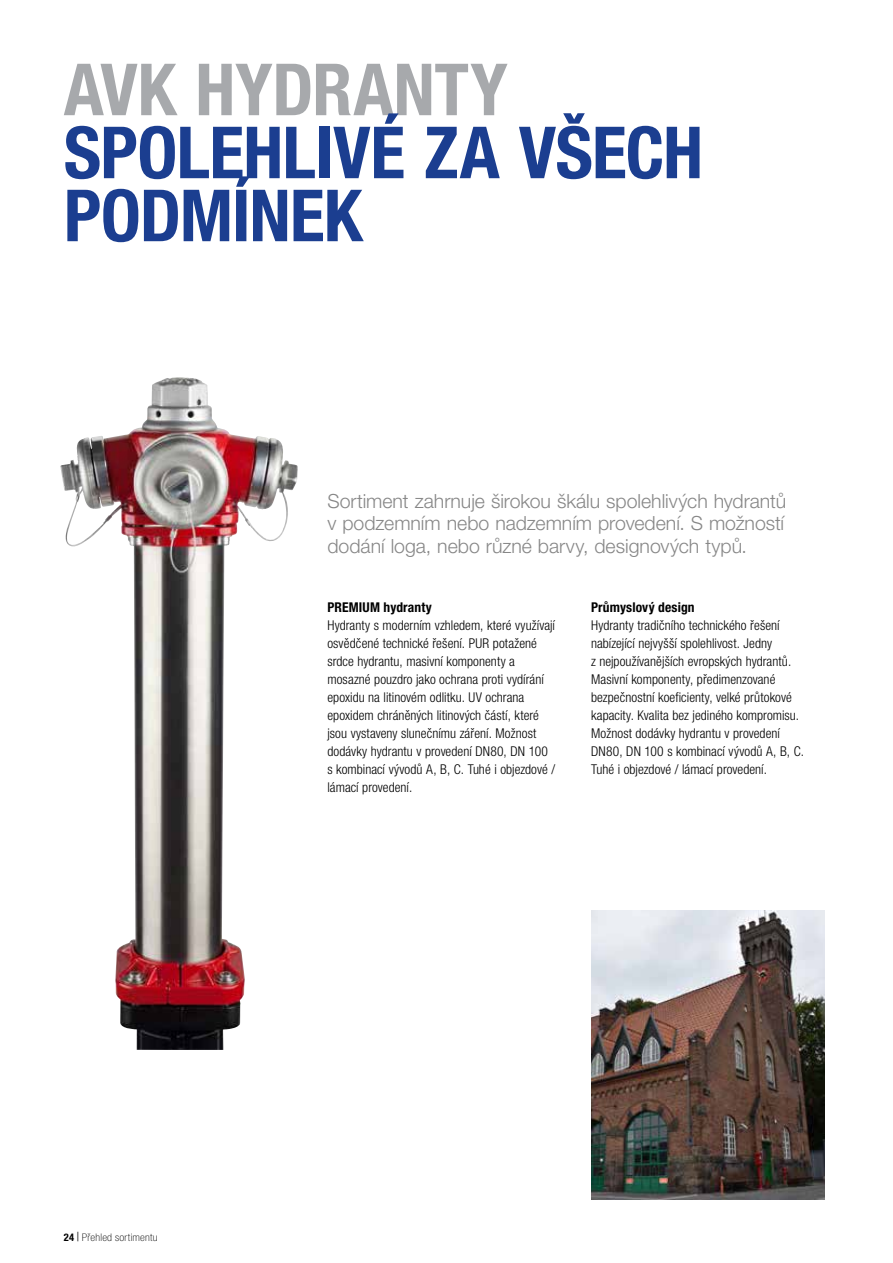
<style>
.page{position:relative;width:893px;height:1263px;background:#fff}
.page>*{position:absolute;margin:0;border:0;box-sizing:border-box;transform-origin:0 0}
.t1{font:700 condensed 72px/63px "Helvetica Neue LT Pro";letter-spacing:-.01em;color:#1b3e90}
.t2{font:700 condensed 72px "Helvetica Neue LT Pro";color:#a7a9ac}
.t3{font:300 19.5px/22.5px "Helvetica Neue LT Pro";color:#878787;text-align:justify}
.t4{font:300 condensed 13.5px/18px "Helvetica Neue LT Pro";letter-spacing:.005em;color:#000}
.t5{font:700 condensed 13.5px "Helvetica Neue LT Pro";letter-spacing:.01em;color:#000}
.t6{font:100 condensed 10.5px "Helvetica Neue LT Pro";letter-spacing:.02em;color:#000;scale:1.1 1}
.s1{font-weight:700}
.s2{font-family:"Times New Roman";font-weight:700;font-stretch:normal}
</style>
<div class="page">
<img style="left:60px;top:377px;width:238px;height:673px">
<img style="left:591px;top:910px;width:234px;height:289px">
<h1 class="t2" style="left:64px;top:46px;width:445px">AVK HYDRANTY</h1>
<h1 class="t1" style="left:64px;top:120px;width:641px">SPOLEHLIVÉ ZA VŠECH<br>PODMÍNEK</h1>
<h2 class="t3" style="left:327px;top:489px;width:460px">Sortiment zahrnuje širokou škálu spolehlivých hydrantů v podzemním nebo nadzemním provedení. S možností dodání loga, nebo různé barvy, designových typů.</h2>
<p class="t5" style="left:327px;top:599px;width:106px">PREMIUM hydranty</p>
<p class="t4" style="left:327px;top:616px;width:229px">Hydranty s moderním vzhledem, které využívají osvědčené technické řešení. PUR potažené srdce hydrantu, masivní komponenty a mosazné pouzdro jako ochrana proti vydírání epoxidu na litinovém odlitku. UV ochrana epoxidem chráněných litinových částí, které jsou vystaveny slunečnímu záření. Možnost dodávky hydrantu v provedení DN80, DN 100 s kombinací vývodů A, B, C. Tuhé i objezdové / lámací provedení.</p>
<p class="t5" style="left:591px;top:599px;width:105px">Průmyslový design</p>
<p class="t4" style="left:591px;top:616px;width:214px">Hydranty tradičního technického řešení nabízející nejvyšší spolehlivost. Jedny<br>z nejpoužívanějších evropských hydrantů.<br>Masivní komponenty, předimenzované bezpečnostní koeficienty, velké průtokové kapacity. Kvalita bez jediného kompromisu.<br>Možnost dodávky hydrantu v provedení DN80, DN 100 s kombinací vývodů A, B, C.<br>Tuhé i objezdové / lámací provedení.</p>
<p class="t6" style="left:64px;top:1231px;width:87px"><span class="s1">24</span> <span class="s2">|</span> Přehled sortimentu</p>
</div>
